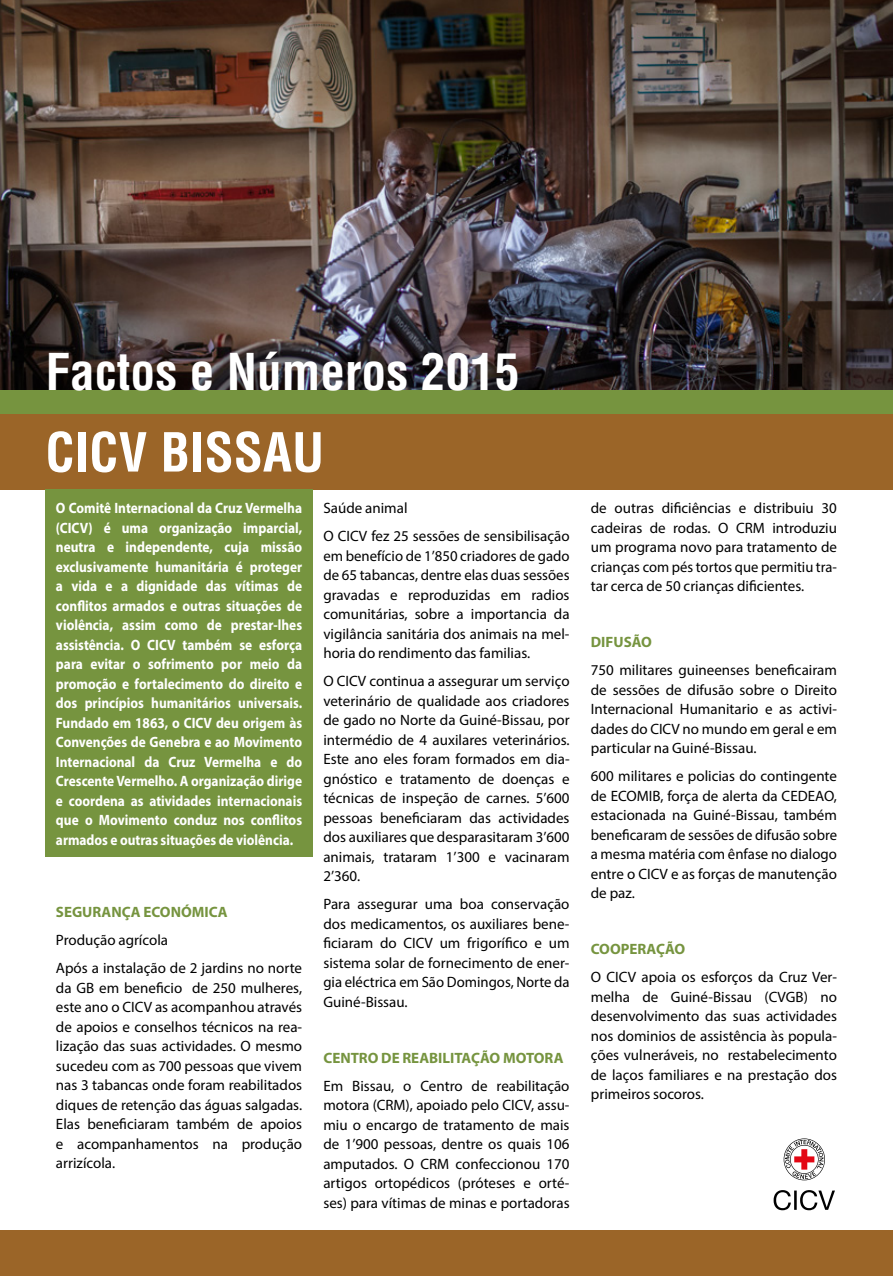
<style>
.page{position:relative;width:893px;height:1276px;background:#fff}
.page>*{position:absolute;margin:0;border:0;box-sizing:border-box;transform-origin:0 0}
.t1{font:700 condensed 52.5px "Helvetica LT Std";color:#fff}
.t2{font:700 condensed 49.5px "Helvetica LT Std";color:#fff}
.t3{font:15px/19.5px "Myriad Pro";color:#000;text-align:justify}
.t4{font:700 15px/19.5px "Myriad Pro";color:#fff;text-align:justify;scale:.89 1}
.t5{font:700 15px "Myriad Pro";color:#76943f}
</style>
<div class="page">
<div style="left:0;top:390px;width:893px;height:24px;background:#76943f"></div>
<div style="left:0;top:414px;width:893px;height:75px;background:#9b6528"></div>
<div style="left:0;top:1230px;width:893px;height:46px;background:#9b6528"></div>
<img style="left:0;top:0;width:893px;height:390px">
<div style="left:45px;top:489px;width:268px;height:367px;background:#76943f"></div>
<svg style="left:784px;top:1138px;width:41px;height:42px"></svg>
<svg style="left:774px;top:1190px;width:61px;height:20px"></svg>
<h2 class="t2" style="left:45px;top:341px;width:476px">Factos e Números 2015</h2>
<h1 class="t1" style="left:45px;top:419px;width:280px">CICV BISSAU</h1>
<p class="t4" style="left:56px;top:498px;width:278px">O Comitê Internacional da Cruz Vermelha (CICV) é uma organização imparcial, neutra e independente, cuja missão exclusivamente humanitária é proteger a vida e a dignidade das vítimas de conflitos armados e outras situações de violência, assim como de prestar-lhes assistência. O CICV também se esforça para evitar o sofrimento por meio da promoção e fortalecimento do direito e dos princípios humanitários universais.<br>Fundado em 1863, o CICV deu origem às Convenções de Genebra e ao Movimento Internacional da Cruz Vermelha e do Crescente Vermelho. A organização dirige e coordena as atividades internacionais que o Movimento conduz nos conflitos armados e outras situações de violência.</p>
<p class="t3" style="left:323px;top:494px;width:248px;line-height:28px">Saúde animal<br>O CICV fez 25 sessões de sensibilisação</p>
<p class="t3" style="left:323px;top:545px;width:248px">em benefício de 1’850 criadores de gado de 65 tabancas, dentre elas duas sessões gravadas e reproduzidas em radios comunitárias, sobre a importancia da vigilância sanitária dos animais na mel&shy;horia do rendimento das familias.</p>
<p class="t3" style="left:323px;top:671px;width:248px">O CICV continua a assegurar um serviço veterinário de qualidade aos criadores de gado no Norte da Guiné-Bissau, por intermédio de 4 auxilares veterinários.<br>Este ano eles foram formados em dia&shy;gnóstico e tratamento de doenças e técnicas de inspeção de carnes. 5’600 pessoas beneficiaram das actividades dos auxiliares que desparasitaram 3’600 animais, trataram 1’300 e vacinaram 2’360.</p>
<p class="t3" style="left:323px;top:894px;width:248px">Para assegurar uma boa conservação dos medicamentos, os auxiliares bene&shy;ficiaram do CICV um frigorífico e um sistema solar de fornecimento de ener&shy;gia eléctrica em São Domingos, Norte da Guiné-Bissau.</p>
<p class="t5" style="left:56px;top:902px;width:173px">SEGURANÇA ECONÓMICA</p>
<p class="t3" style="left:56px;top:925px;width:248px;line-height:28px">Produção agrícola<br>Após a instalação de 2 jardins no norte</p>
<p class="t3" style="left:56px;top:977px;width:248px">da GB em beneficio de 250 mulheres, este ano o CICV as acompanhou através de apoios e conselhos técnicos na rea&shy;lização das suas actividades. O mesmo sucedeu com as 700 pessoas que vivem nas 3 tabancas onde foram reabilitados diques de retenção das águas salgadas.<br>Elas beneficiaram também de apoios e acompanhamentos na produção arrizícola.</p>
<p class="t5" style="left:323px;top:1048px;width:242px">CENTRO DE REABILITAÇÃO MOTORA</p>
<p class="t3" style="left:323px;top:1075px;width:248px">Em Bissau, o Centro de reabilitação motora (CRM), apoiado pelo CICV, assu&shy;miu o encargo de tratamento de mais de 1’900 pessoas, dentre os quais 106 amputados. O CRM confeccionou 170 artigos ortopédicos (próteses e orté&shy;ses) para vítimas de minas e portadoras</p>
<p class="t3" style="left:591px;top:498px;width:248px">de outras dificiências e distribuiu 30 cadeiras de rodas. O CRM introduziu um programa novo para tratamento de crianças com pés tortos que permitiu tra&shy;tar cerca de 50 crianças dificientes.</p>
<p class="t5" style="left:591px;top:632px;width:63px">DIFUSÃO</p>
<p class="t3" style="left:591px;top:660px;width:248px">750 militares guineenses beneficairam de sessões de difusão sobre o Direito Internacional Humanitario e as activi&shy;dades do CICV no mundo em geral e em particular na Guiné-Bissau.</p>
<p class="t3" style="left:591px;top:766px;width:248px">600 militares e policias do contingente de ECOMIB, força de alerta da CEDEAO, estacionada na Guiné-Bissau, também beneficaram de sessões de difusão sobre a mesma matéria com ênfase no dialogo entre o CICV e as forças de manutenção de paz.</p>
<p class="t5" style="left:591px;top:939px;width:96px">COOPERAÇÃO</p>
<p class="t3" style="left:591px;top:967px;width:248px">O CICV apoia os esforços da Cruz Ver&shy;melha de Guiné-Bissau (CVGB) no desenvolvimento das suas actividades nos dominios de assistência às popula&shy;ções vulneráveis, no restabelecimento de laços familiares e na prestação dos primeiros socoros.</p>
</div>
